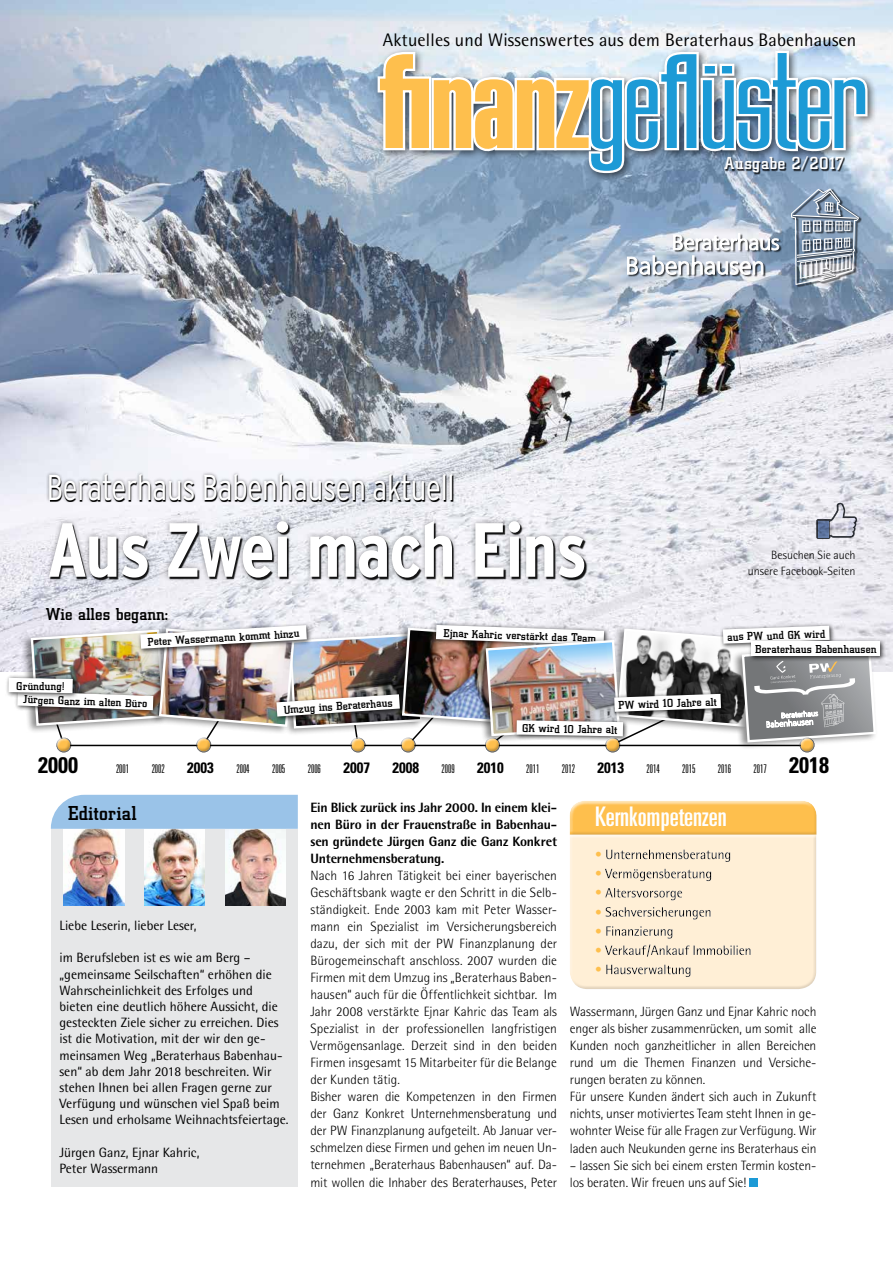
<style>
.page{position:relative;width:893px;height:1263px;background:#fff}
.page>*{position:absolute;margin:0;border:0;box-sizing:border-box;transform-origin:0 0}
.t1{font:140.55px "House Gothic Light One";letter-spacing:-.01em;color:#1c9ad6}
.t2{font:700 condensed 76.5px "Interstate";letter-spacing:-.02em;color:#fff}
.t3{font:300 condensed 36px "Interstate";letter-spacing:-.02em;color:#fff}
.t4{font:ultra-condensed 27px "Univers";color:#fff}
.t5{font:700 condensed 22.5px "Univers";color:#000}
.t6{font:500 21px "Centrum";letter-spacing:.005em;color:#000}
.t7{font:18.15px "Rotis Semi Sans";letter-spacing:.01em;color:#000}
.t8{font:500 18.15px "Centrum";letter-spacing:.02em;color:#fff}
.t9{font:500 18px "Centrum";color:#000}
.t10{font:700 condensed 15px "Univers";color:#000}
.t11{font:300 13.5px/17px "Rotis Semi Sans";letter-spacing:-.005em;color:#000}
.t12{font:13.5px/16.2px "Rotis Semi Sans";color:#000}
.t13{font:800 13.5px/17px "Rotis Semi Sans";letter-spacing:-.01em;color:#000;text-align:justify}
.t14{font:13.5px/19.2px "Rotis Semi Sans";color:#febf4d;text-align:justify}
.t15{font:500 12px "Centrum";letter-spacing:.005em;color:#000}
.t16{font:300 ultra-condensed 12px "Univers";color:#000}
.t17{font:300 12px/16.2px "Rotis Semi Sans";color:#000;text-align:right}
.s1{font-family:"House Gothic Bold One";color:#febf4d}
.s2{font-weight:700;font-stretch:condensed;font-size:22.5px}
</style>
<div class="page">
<img style="left:0;top:0;width:893px;height:671px">
<div style="left:51px;top:829px;width:247px;height:357px;background:#e6e7e8"></div>
<div style="left:749px;top:1178px;width:9px;height:8px;background:#1c9ad6"></div>
<div style="left:628px;top:189px;width:234px;height:99px;background:#000;opacity:.86"></div>
<svg style="left:627px;top:233px;width:152px;height:42px"></svg>
<svg style="left:791px;top:189px;width:68px;height:96px;background:#92a0b0"></svg>
<img style="left:64px;top:829px;width:60px;height:76px">
<img style="left:145px;top:829px;width:60px;height:76px">
<img style="left:225px;top:829px;width:61px;height:76px">
<div style="left:373px;top:46px;width:504px;height:137px;background:#000;opacity:.6"></div>
<svg style="left:375px;top:48px;width:495px;height:127px"></svg>
<div style="left:725px;top:157px;width:120px;height:18px;background:#000;opacity:.84"></div>
<svg style="left:816px;top:503px;width:41px;height:36px"></svg>
<div style="left:51px;top:795px;width:247px;height:34px;background:#9ac3e8"></div>
<svg style="left:570px;top:837px;width:247px;height:152px;background:#f4e5ce"></svg>
<div style="left:568px;top:799px;width:250px;height:35px;background:#fff;opacity:.82"></div>
<div style="left:568px;top:805px;width:251px;height:32px;background:#000;opacity:.12"></div>
<div style="left:137px;top:622px;width:176px;height:32px;background:#000;opacity:.76"></div>
<div style="left:433px;top:621px;width:177px;height:30px;background:#000;opacity:.76"></div>
<div style="left:720px;top:622px;width:115px;height:27px;background:#000;opacity:.76"></div>
<div style="left:748px;top:638px;width:138px;height:24px;background:#000;opacity:.76"></div>
<div style="left:752px;top:642px;width:128px;height:14px;background:#fff"></div>
<div style="left:5px;top:675px;width:74px;height:24px;background:#000;opacity:.76"></div>
<img style="left:9px;top:625px;width:868px;height:128px">
<div style="left:45px;top:471px;width:411px;height:33px;background:#000;opacity:.42"></div>
<div style="left:44px;top:516px;width:546px;height:67px;background:#000;opacity:.42"></div>
<h3 class="t7" style="left:383px;top:29px;width:475px">Aktuelles und Wissenswertes aus dem Beraterhaus Babenhausen</h3>
<h1 class="t1" style="left:379px;top:22px;width:490px"><span class="s1">finanz</span>geflüster</h1>
<h3 class="t8" style="left:724px;top:153px;width:121px">Ausgabe 2/2017</h3>
<h3 class="t3" style="left:47px;top:467px;width:410px">Beraterhaus Babenhausen aktuell</h3>
<h2 class="t2" style="left:47px;top:507px;width:542px">Aus Zwei mach Eins</h2>
<p class="t17" style="left:748px;top:547px;width:109px">Besuchen Sie auch unsere Facebook-Seiten</p>
<h3 class="t9" style="left:46px;top:604px;width:124px">Wie alles begann:</h3>
<p class="t15" style="left:17px;top:679px;width:50px;rotate:1deg">Gründung!</p>
<p class="t15" style="left:147px;top:635px;width:153px;rotate:-3deg">Peter Wassermann kommt hinzu</p>
<p class="t15" style="left:24px;top:693px;width:126px;rotate:2deg">Jürgen Ganz im alten Büro</p>
<p class="t15" style="left:283px;top:703px;width:111px;rotate:-4deg">Umzug ins Beraterhaus</p>
<p class="t15" style="left:444px;top:626px;width:154px;rotate:2deg">Ejnar Kahric verstärkt das Team</p>
<p class="t15" style="left:727px;top:631px;width:100px;rotate:-2deg">aus PW und GK wird</p>
<p class="t15" style="left:755px;top:643px;width:123px">Beraterhaus Babenhausen</p>
<p class="t15" style="left:618px;top:699px;width:100px;rotate:-2deg">PW wird 10 Jahre alt</p>
<p class="t15" style="left:522px;top:722px;width:97px;rotate:1deg">GK wird 10 Jahre alt</p>
<h3 class="t5" style="left:38px;top:751px;width:41px">2000</h3>
<p class="t16" style="left:116px;top:762px;width:15px">2001</p>
<p class="t16" style="left:152px;top:762px;width:15px">2002</p>
<p class="t10" style="left:187px;top:758px;width:28px">2003</p>
<p class="t16" style="left:236px;top:762px;width:15px">2004</p>
<p class="t16" style="left:272px;top:762px;width:15px">2005</p>
<p class="t16" style="left:308px;top:762px;width:15px">2006</p>
<p class="t10" style="left:343px;top:758px;width:28px">2007</p>
<p class="t10" style="left:392px;top:758px;width:28px">2008</p>
<p class="t16" style="left:441px;top:762px;width:15px">2009</p>
<p class="t10" style="left:477px;top:758px;width:28px">2010</p>
<p class="t16" style="left:526px;top:762px;width:15px">2011</p>
<p class="t16" style="left:562px;top:762px;width:15px">2012</p>
<p class="t10" style="left:597px;top:758px;width:28px">2013</p>
<p class="t16" style="left:647px;top:762px;width:15px">2014</p>
<p class="t16" style="left:682px;top:762px;width:15px">2015</p>
<p class="t16" style="left:718px;top:762px;width:15px">2016</p>
<p class="t16" style="left:754px;top:762px;width:77px">2017 <span class="s2">2018</span></p>
<h3 class="t6" style="left:68px;top:802px;width:70px">Editorial</h3>
<p class="t12" style="left:60px;top:917px;width:138px">Liebe Leserin, lieber Leser,</p>
<p class="t12" style="left:60px;top:949px;width:231px">im Berufsleben ist es wie am Berg – „gemeinsame Seilschaften“ erhöhen die Wahrscheinlichkeit des Erfolges und bieten eine deutlich höhere Aussicht, die gesteckten Ziele sicher zu erreichen. Dies ist die Motivation, mit der wir den ge&shy;meinsamen Weg „Beraterhaus Babenhau&shy;sen“ ab dem Jahr 2018 beschreiten. Wir stehen Ihnen bei allen Fragen gerne zur Verfügung und wünschen viel Spaß beim Lesen und erholsame Weihnachtsfeiertage.</p>
<p class="t12" style="left:60px;top:1144px;width:141px">Jürgen Ganz, Ejnar Kahric,<br>Peter Wassermann</p>
<p class="t13" style="left:310px;top:799px;width:248px">Ein Blick zurück ins Jahr 2000. In einem klei&shy;nen Büro in der Frauenstraße in Babenhau&shy;sen gründete Jürgen Ganz die Ganz Konkret Unternehmensberatung.</p>
<p class="t11" style="left:310px;top:867px;width:248px">Nach 16 Jahren Tätigkeit bei einer bayerischen Geschäftsbank wagte er den Schritt in die Selb&shy;ständigkeit. Ende 2003 kam mit Peter Wasser&shy;mann ein Spezialist im Versicherungsbereich dazu, der sich mit der PW Finanzplanung der Bürogemeinschaft anschloss. 2007 wurden die Firmen mit dem Umzug ins „Beraterhaus Baben&shy;hausen“ auch für die Öffentlichkeit sichtbar. Im Jahr 2008 verstärkte Ejnar Kahric das Team als Spezialist in der professionellen langfristigen Vermögensanlage. Derzeit sind in den beiden Firmen insgesamt 15 Mitarbeiter für die Belange der Kunden tätig.<br>Bisher waren die Kompetenzen in den Firmen der Ganz Konkret Unternehmensberatung und der PW Finanzplanung aufgeteilt. Ab Januar ver&shy;schmelzen diese Firmen und gehen im neuen Un&shy;ternehmen „Beraterhaus Babenhausen“ auf. Da&shy;mit wollen die Inhaber des Beraterhauses, Peter</p>
<h3 class="t4" style="left:595px;top:801px;width:133px">Kernkompetenzen</h3>
<p class="t14" style="left:595px;top:845px;width:8px">• • • • • • •</p>
<p class="t11" style="left:570px;top:1003px;width:248px">Wassermann, Jürgen Ganz und Ejnar Kahric noch enger als bisher zusammenrücken, um somit alle Kunden noch ganzheitlicher in allen Bereichen rund um die Themen Finanzen und Versiche&shy;rungen beraten zu können.<br>Für unsere Kunden ändert sich auch in Zukunft nichts, unser motiviertes Team steht Ihnen in ge&shy;wohnter Weise für alle Fragen zur Verfügung. Wir laden auch Neukunden gerne ins Beraterhaus ein</p>
<p class="t11" style="left:570px;top:1156px;width:248px">– lassen Sie sich bei einem ersten Termin kosten&shy;los beraten. Wir freuen uns auf Sie!</p>
</div>
